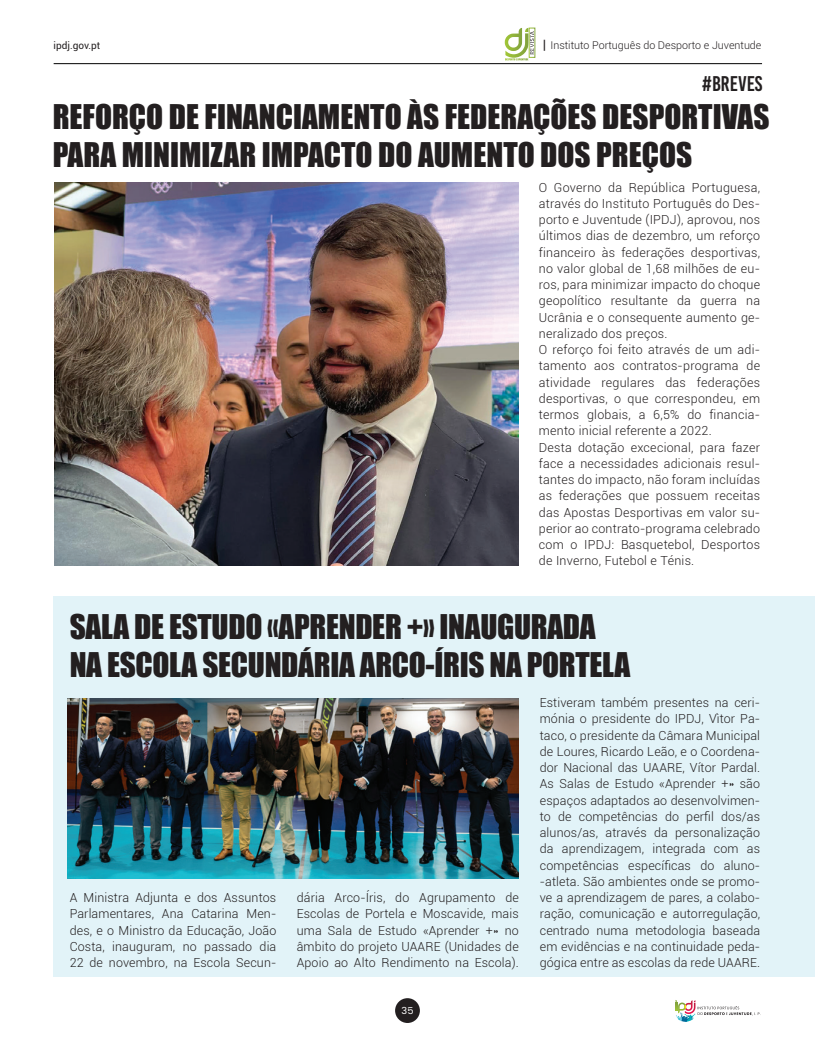
<style>
.page{position:relative;width:815px;height:1042px;background:#fff}
.page>*{position:absolute;margin:0;border:0;box-sizing:border-box;transform-origin:0 0}
.t1{font:31.25px/37.5px "Impact";color:#231f20}
.t2{font:21.25px "Bebas Kai";color:#231f20}
.t3{font:300 12.5px/16.2px "Roboto";letter-spacing:.02em;color:#231f20;text-align:justify}
.t4{font:300 10.75px "Roboto";color:#231f20}
.t5{font:10px "Roboto";color:#231f20}
.t6{font:10px "Kerox Non Commercial";color:#fff}
.s1{font-weight:400;font-stretch:condensed;font-size:12.88px}
</style>
<div class="page">
<svg style="left:505px;top:28px;width:29px;height:32px"></svg>
<div style="left:395px;top:998px;width:25px;height:25px;background:#231f20;border-radius:50%"></div>
<hr style="left:54px;top:63px;width:708px;height:1px;background:#000">
<svg style="left:676px;top:1000px;width:85px;height:21px"></svg>
<div style="left:53px;top:596px;width:762px;height:380px;background:#e2f3f8"></div>
<img style="left:68px;top:699px;width:451px;height:180px">
<img style="left:55px;top:182px;width:464px;height:383px">
<p class="t5" style="left:54px;top:38px;width:48px">ipdj.gov.pt</p>
<p class="t4" style="left:543px;top:38px;width:220px"><span class="s1">|</span> Instituto Português do Desporto e Juventude</p>
<h2 class="t2" style="left:702px;top:72px;width:62px">#BREVES</h2>
<h1 class="t1" style="left:53px;top:98px;width:718px">REFORÇO DE FINANCIAMENTO ÀS FEDERAÇÕES DESPORTIVAS<br>PARA MINIMIZAR IMPACTO DO AUMENTO DOS PREÇOS</h1>
<p class="t3" style="left:539px;top:179px;width:223px;text-align:left">O Governo da Repú blica Portuguesa, através do Instituto Português do Des&shy;porto e Juventude (IPDJ), aprovou, nos últimos dias de dezembro, um reforço financeiro às federações desportivas, no valor global de 1,68 milhões de eu&shy;ros, para minimizar impacto do choque geopolítico resultante da guerra na Ucrânia e o consequente aumento ge&shy;neralizado dos preços.<br>O reforço foi feito através de um adi&shy;tamento aos contratos-programa de atividade regulares das federações desportivas, o que correspondeu, em termos globais, a 6,5% do financia&shy;mento inicial referente a 2022.<br>Desta dotação excecional, para fazer face a necessidades adicionais resul&shy;tantes do impacto, não foram incluídas as federações que possuem receitas das Apostas Desportivas em valor su&shy;perior ao contrato-programa celebrado com o IPDJ: Basquetebol, Desportos de Inverno, Futebol e Ténis.</p>
<h1 class="t1" style="left:70px;top:606px;width:562px;line-height:38.8px">SALA DE ESTUDO «APRENDER +» INAUGURADA<br>NA ESCOLA SECUNDÁRIA ARCO-ÍRIS NA PORTELA</h1>
<p class="t3" style="left:70px;top:889px;width:208px">A Ministra Adjunta e dos Assuntos Parlamentares, Ana Catarina Men&shy;des, e o Ministro da Educação, João Costa, inauguram, no passado dia 22 de novembro, na Escola Secun-</p>
<p class="t3" style="left:297px;top:889px;width:224px">dária Arco-Íris, do Agrupamento de Escolas de Portela e Moscavide, mais uma Sala de Estudo «Aprender +» no âmbito do projeto UAARE (Unidades de Apoio ao Alto Rendimento na Escola).</p>
<p class="t6" style="left:402px;top:1003px;width:13px">35</p>
<p class="t3" style="left:540px;top:694px;width:222px">Estiveram também presentes na ceri&shy;mónia o presidente do IPDJ, Vìtor Pa&shy;taco, o presidente da Câmara Municipal de Loures, Ricardo Leão, e o Coordena&shy;dor Nacional das UAARE, Vítor Pardal.<br>As Salas de Estudo «Aprender +» são espaços adaptados ao desenvolvimen&shy;to de competências do perfil dos/as alunos/as, através da personalização da aprendizagem, integrada com as competências específicas do aluno--atleta. São ambientes onde se promo&shy;ve a aprendizagem de pares, a colabo&shy;ração, comunicação e autorregulação, centrado numa metodologia baseada em evidências e na continuidade peda&shy;gógica entre as escolas da rede UAARE.</p>
</div>
